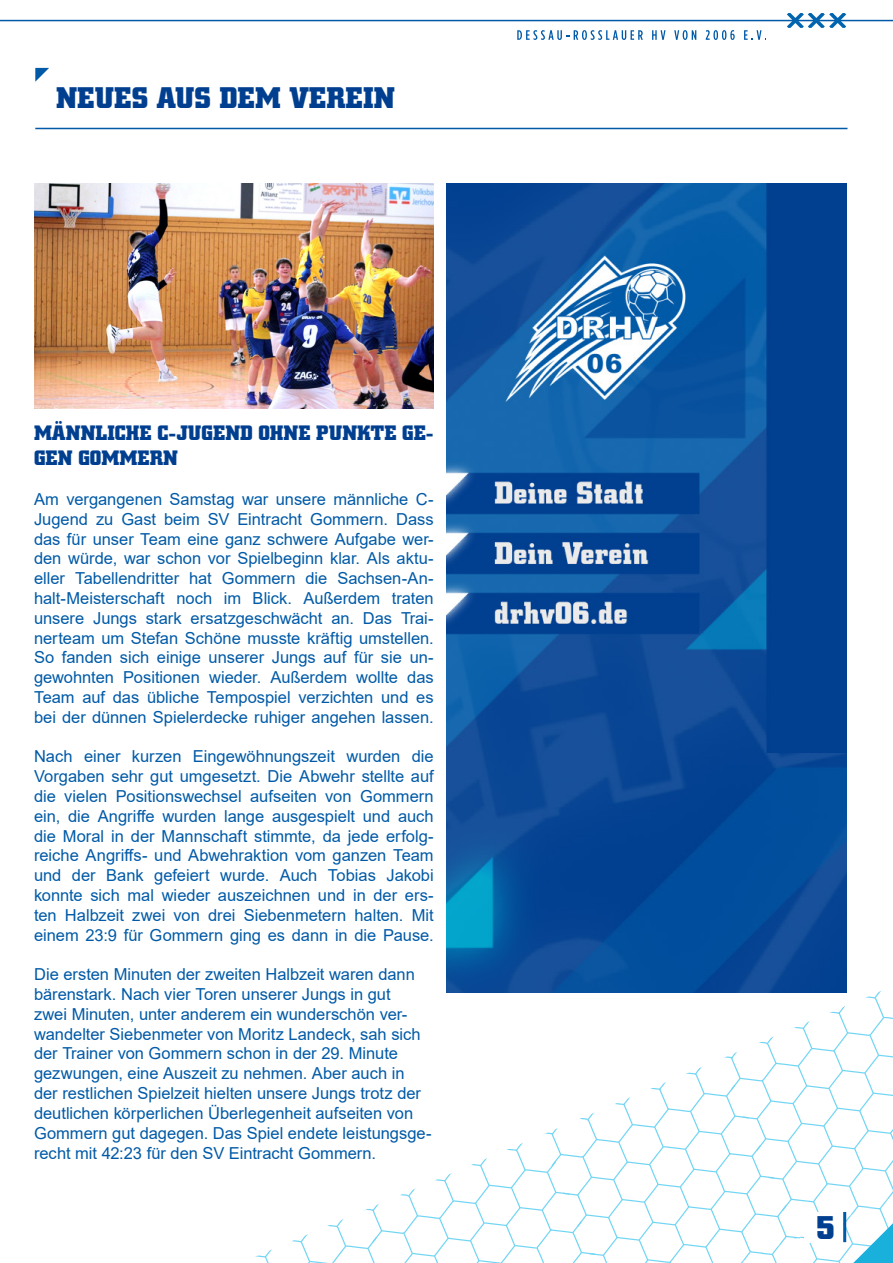
<style>
.page{position:relative;width:893px;height:1263px;background:#fff}
.page>*{position:absolute;margin:0;border:0;box-sizing:border-box;transform-origin:0 0}
.t1{font:700 33px "Square Slabserif 711 Pro";color:#003f90}
.t2{font:700 30px "Square Slabserif 711 Pro";color:#003f90}
.Standardsatz{font:700 21px/25.2px "Square Slabserif 711 Pro";color:#003f90}
.Standardsatz-2{font:16.5px/19.8px "Arial";color:#005aa7;text-align:justify}
</style>
<div class="page">
<hr style="left:0;top:20px;width:893px;height:1px;background:#005aa7">
<svg style="left:518px;top:30px;width:125px;height:10px"></svg>
<svg style="left:652px;top:30px;width:13px;height:10px"></svg>
<svg style="left:674px;top:30px;width:22px;height:10px"></svg>
<svg style="left:706px;top:30px;width:29px;height:10px"></svg>
<svg style="left:744px;top:30px;width:22px;height:10px"></svg>
<svg style="left:787px;top:13px;width:59px;height:15px"></svg>
<svg style="left:255px;top:982px;width:638px;height:281px"></svg>
<svg style="left:35px;top:68px;width:14px;height:14px"></svg>
<hr style="left:35px;top:128px;width:812px;height:1px;background:#005aa7">
<img style="left:34px;top:184px;width:400px;height:225px">
<img style="left:446px;top:184px;width:400px;height:809px">
<p class="t2" style="left:56px;top:78px;width:340px">NEUES AUS DEM VEREIN</p>
<p class="Standardsatz" style="left:34px;top:420px;width:401px">MÄNNLICHE C-JUGEND OHNE PUNKTE GE-<br>GEN GOMMERN</p>
<p class="Standardsatz-2" style="left:34px;top:489px;width:401px">Am vergangenen Samstag war unsere männliche C-Jugend zu Gast beim SV Eintracht Gommern. Dass das für unser Team eine ganz schwere Aufgabe wer&shy;den würde, war schon vor Spielbeginn klar. Als aktu&shy;eller Tabellendritter hat Gommern die Sachsen-An&shy;halt-Meisterschaft noch im Blick. Außerdem traten unsere Jungs stark ersatzgeschwächt an. Das Trai&shy;nerteam um Stefan Schöne musste kräftig umstellen.<br>So fanden sich einige unserer Jungs auf für sie un&shy;gewohnten Positionen wieder. Außerdem wollte das Team auf das übliche Tempospiel verzichten und es bei der dünnen Spielerdecke ruhiger angehen lassen.</p>
<p class="Standardsatz-2" style="left:34px;top:747px;width:401px">Nach einer kurzen Eingewöhnungszeit wurden die Vorgaben sehr gut umgesetzt. Die Abwehr stellte auf die vielen Positionswechsel aufseiten von Gommern ein, die Angriffe wurden lange ausgespielt und auch die Moral in der Mannschaft stimmte, da jede erfolg&shy;reiche Angriffs- und Abwehraktion vom ganzen Team und der Bank gefeiert wurde. Auch Tobias Jakobi konnte sich mal wieder auszeichnen und in der ers&shy;ten Halbzeit zwei von drei Siebenmetern halten. Mit einem 23:9 für Gommern ging es dann in die Pause.</p>
<p class="Standardsatz-2" style="left:34px;top:964px;width:399px;text-align:left">Die ersten Minuten der zweiten Halbzeit waren dann bärenstark. Nach vier Toren unserer Jungs in gut<br>zwei Minuten, unter anderem ein wunderschön ver&shy;wandelter Siebenmeter von Moritz Landeck, sah sich der Trainer von Gommern schon in der 29. Minute gezwungen, eine Auszeit zu nehmen. Aber auch in der restlichen Spielzeit hielten unsere Jungs trotz der deutlichen körperlichen Überlegenheit aufseiten von Gommern gut dagegen. Das Spiel endete leistungsge&shy;recht mit 42:23 für den SV Eintracht Gommern.</p>
<h1 class="t1" style="left:816px;top:1205px;width:20px">5</h1>
</div>
